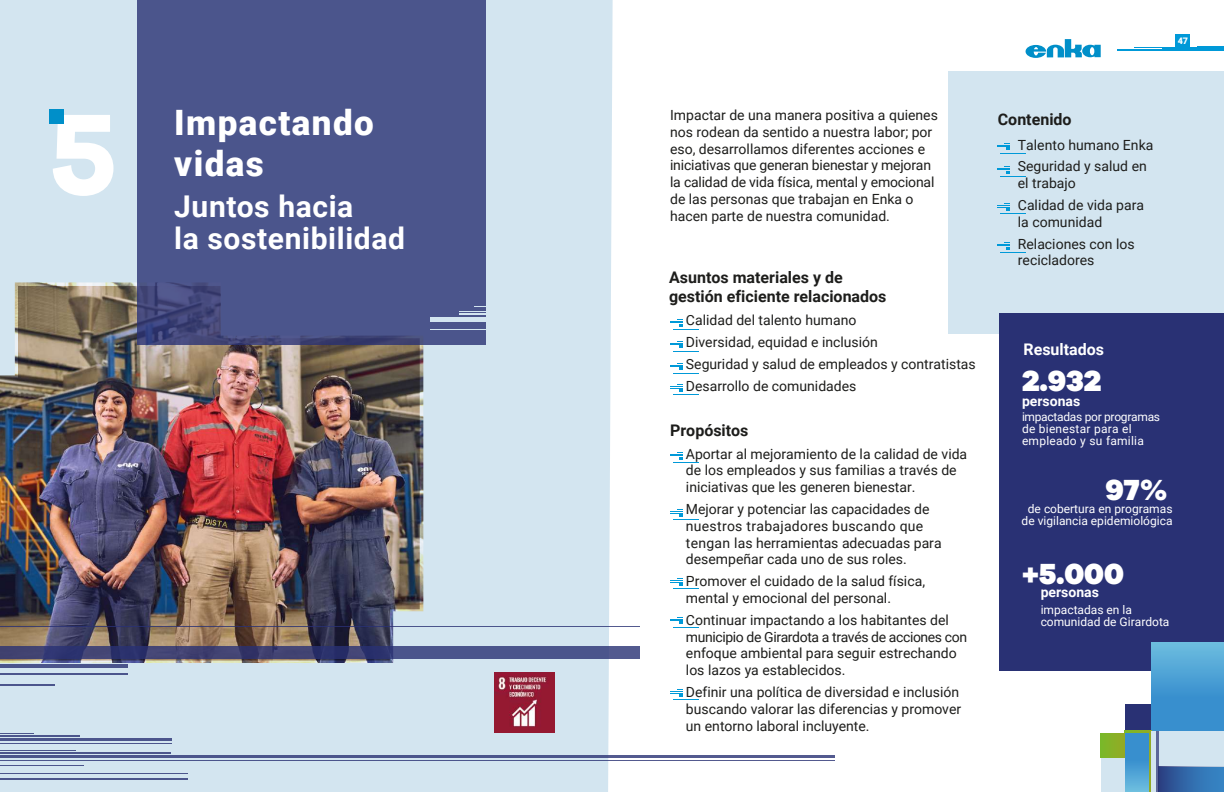
<style>
.page{position:relative;width:1224px;height:792px;background:#fff}
.page>*{position:absolute;margin:0;border:0;box-sizing:border-box;transform-origin:0 0}
.t1{font:700 118.4px "Galano Grotesque";color:#fff}
.t2{font:900 35px/41px "Roboto";letter-spacing:.04em;color:#fff}
.t3{font:700 30px/32px "Roboto";letter-spacing:.02em;color:#fff}
.t4{font:900 30px "Galano Grotesque";color:#fff}
.t5{font:700 16px/19.2px "Roboto";color:#1d1d1b}
.t6{font:700 16px "Roboto";color:#fff}
.t7{font:14px/16.8px "Roboto";color:#1d1d1b}
.t8{font:700 14px "Roboto";color:#fff}
.t9{font:12px/12px "Roboto";color:#fff}
.t10{font:12px/12px "Roboto";letter-spacing:.02em;color:#fff}
.t11{font:900 9px "Roboto";color:#fff}
</style>
<div class="page">
<div style="left:0;top:0;width:612px;height:792px;background:#d3e5f0"></div>
<div style="left:948px;top:71px;width:275px;height:262px;background:#d3e5f0"></div>
<img style="left:0;top:282px;width:423px;height:381px">
<div style="left:137px;top:0;width:349px;height:345px;background:#4b558c"></div>
<hr style="left:430px;top:329px;width:57px;height:1px;background:#d3e5f0">
<div style="left:430px;top:317px;width:57px;height:5px;background:#d3e5f0"></div>
<svg style="left:459px;top:307px;width:28px;height:8px"></svg>
<div style="left:999px;top:314px;width:224px;height:357px;background:#293174"></div>
<img style="left:494px;top:673px;width:60px;height:60px">
<hr style="left:0;top:778px;width:187px;height:2px;background:#293174">
<hr style="left:0;top:773px;width:187px;height:1px;background:#293174">
<hr style="left:0;top:765px;width:83px;height:1px;background:#293174">
<hr style="left:0;top:761px;width:834px;height:1px;background:#293174">
<hr style="left:0;top:755px;width:834px;height:2px;background:#293174">
<hr style="left:0;top:754px;width:171px;height:1px;background:#293174">
<hr style="left:0;top:752px;width:171px;height:1px;background:#293174">
<hr style="left:0;top:750px;width:76px;height:1px;background:#293174">
<hr style="left:0;top:744px;width:172px;height:1px;background:#293174">
<hr style="left:0;top:738px;width:172px;height:2px;background:#293174">
<hr style="left:0;top:737px;width:80px;height:1px;background:#293174">
<hr style="left:0;top:735px;width:80px;height:1px;background:#293174">
<hr style="left:0;top:733px;width:34px;height:1px;background:#293174">
<hr style="left:0;top:626px;width:639px;height:1px;background:#293174">
<svg style="left:0;top:646px;width:639px;height:13px;background:#40457a"></svg>
<hr style="left:0;top:664px;width:128px;height:3px;background:#293174">
<hr style="left:0;top:673px;width:128px;height:2px;background:#293174">
<hr style="left:0;top:685px;width:55px;height:1px;background:#293174">
<svg style="left:997px;top:143px;width:29px;height:11px"></svg>
<svg style="left:997px;top:166px;width:29px;height:11px"></svg>
<svg style="left:997px;top:205px;width:29px;height:9px"></svg>
<svg style="left:997px;top:242px;width:29px;height:11px"></svg>
<svg style="left:670px;top:319px;width:28px;height:11px"></svg>
<svg style="left:670px;top:341px;width:28px;height:11px"></svg>
<svg style="left:670px;top:363px;width:28px;height:11px"></svg>
<svg style="left:670px;top:386px;width:28px;height:9px"></svg>
<svg style="left:670px;top:452px;width:28px;height:11px"></svg>
<svg style="left:670px;top:511px;width:28px;height:9px"></svg>
<svg style="left:670px;top:691px;width:28px;height:9px"></svg>
<svg style="left:670px;top:580px;width:28px;height:9px"></svg>
<svg style="left:670px;top:617px;width:28px;height:11px"></svg>
<hr style="left:1117px;top:49px;width:106px;height:2px;background:#0099d8">
<div style="left:1175px;top:34px;width:14px;height:14px;background:#0099d8"></div>
<svg style="left:1025px;top:39px;width:75px;height:19px"></svg>
<hr style="left:1162px;top:48px;width:61px;height:1px;background:#0099d8">
<hr style="left:1133px;top:47px;width:90px;height:1px;background:#0099d8">
<svg style="left:1197px;top:46px;width:26px;height:1px"></svg>
<div style="left:50px;top:109px;width:14px;height:14px;background:#008fc9"></div>
<div style="left:1124px;top:704px;width:27px;height:27px;background:#293174"></div>
<svg style="left:1151px;top:643px;width:72px;height:88px;background:#489dd3"></svg>
<div style="left:1124px;top:731px;width:27px;height:61px;background:linear-gradient(to bottom,#2a83c9,#62b4dc)"></div>
<div style="left:1124px;top:733px;width:24px;height:59px;background:linear-gradient(to bottom,#2a83c9,#63b5dc)"></div>
<div style="left:1100px;top:733px;width:24px;height:59px;background:#d3e5f0"></div>
<div style="left:1100px;top:733px;width:24px;height:24px;background:linear-gradient(to right,#79b92a,#92ab25)"></div>
<div style="left:1151px;top:731px;width:72px;height:36px;background:#d3e5f0"></div>
<svg style="left:1158px;top:766px;width:65px;height:26px;background:#3469a9"></svg>
<div style="left:1151px;top:731px;width:7px;height:61px;background:#d3e5f0"></div>
<hr style="left:1156px;top:731px;width:2px;height:61px;background:#293174">
<h1 class="t1" style="left:49px;top:81px;width:70px">5</h1>
<p class="t11" style="left:1177px;top:35px;width:12px">47</p>
<h2 class="t2" style="left:174px;top:100px;width:201px">Impactando vidas</h2>
<p class="t7" style="left:670px;top:106px;width:269px">Impactar de una manera positiva a quienes nos rodean da sentido a nuestra labor; por eso, desarrollamos diferentes acciones e iniciativas que generan bienestar y mejoran la calidad de vida física, mental y emocional de las personas que trabajan en Enka o hacen parte de nuestra comunidad.</p>
<p class="t5" style="left:997px;top:109px;width:75px">Contenido</p>
<p class="t7" style="left:1017px;top:133px;width:137px;line-height:21.8px">Talento humano Enka<br>Seguridad y salud en</p>
<p class="t7" style="left:1017px;top:172px;width:128px;line-height:21.8px">el trabajo<br>Calidad de vida para</p>
<p class="t7" style="left:1017px;top:210px;width:118px;line-height:21.8px">la comunidad<br>Relaciones con los</p>
<p class="t7" style="left:1017px;top:252px;width:78px">recicladores</p>
<h3 class="t3" style="left:174px;top:189px;width:232px">Juntos hacia<br>la sostenibilidad</h3>
<p class="t5" style="left:669px;top:267px;width:219px">Asuntos materiales y de gestión eficiente relacionados</p>
<p class="t7" style="left:686px;top:309px;width:291px;line-height:21.8px">Calidad del talento humano<br>Diversidad, equidad e inclusión<br>Seguridad y salud de empleados y contratistas Desarrollo de comunidades</p>
<p class="t5" style="left:670px;top:420px;width:80px">Propósitos</p>
<p class="t7" style="left:686px;top:445px;width:283px">Aportar al mejoramiento de la calidad de vida de los empleados y sus familias a través de iniciativas que les generen bienestar.</p>
<p class="t7" style="left:686px;top:500px;width:257px">Mejorar y potenciar las capacidades de nuestros trabajadores buscando que tengan las herramientas adecuadas para desempeñar cada uno de sus roles.</p>
<p class="t7" style="left:686px;top:572px;width:241px">Promover el cuidado de la salud física, mental y emocional del personal.</p>
<p class="t7" style="left:686px;top:611px;width:283px">Continuar impactando a los habitantes del municipio de Girardota a través de acciones con enfoque ambiental para seguir estrechando los lazos ya establecidos.</p>
<p class="t7" style="left:686px;top:683px;width:277px">Definir una política de diversidad e inclusión buscando valorar las diferencias y promover un entorno laboral incluyente.</p>
<p class="t6" style="left:1023px;top:338px;width:82px">Resultados</p>
<h3 class="t4" style="left:1021px;top:362px;width:81px">2.932</h3>
<p class="t10" style="left:1021px;top:411px;width:140px">impactadas por programas de bienestar para el empleado y su familia</p>
<p class="t8" style="left:1021px;top:391px;width:60px">personas</p>
<h3 class="t4" style="left:1105px;top:471px;width:64px">97%</h3>
<p class="t9" style="left:1021px;top:514px;width:152px">de vigilancia epidemiológica</p>
<p class="t9" style="left:1027px;top:502px;width:146px">de cobertura en programas</p>
<h3 class="t4" style="left:1021px;top:554px;width:103px">+5.000</h3>
<p class="t8" style="left:1040px;top:582px;width:60px">personas</p>
<p class="t9" style="left:1040px;top:603px;width:130px">impactadas en la comunidad de Girardota</p>
</div>
